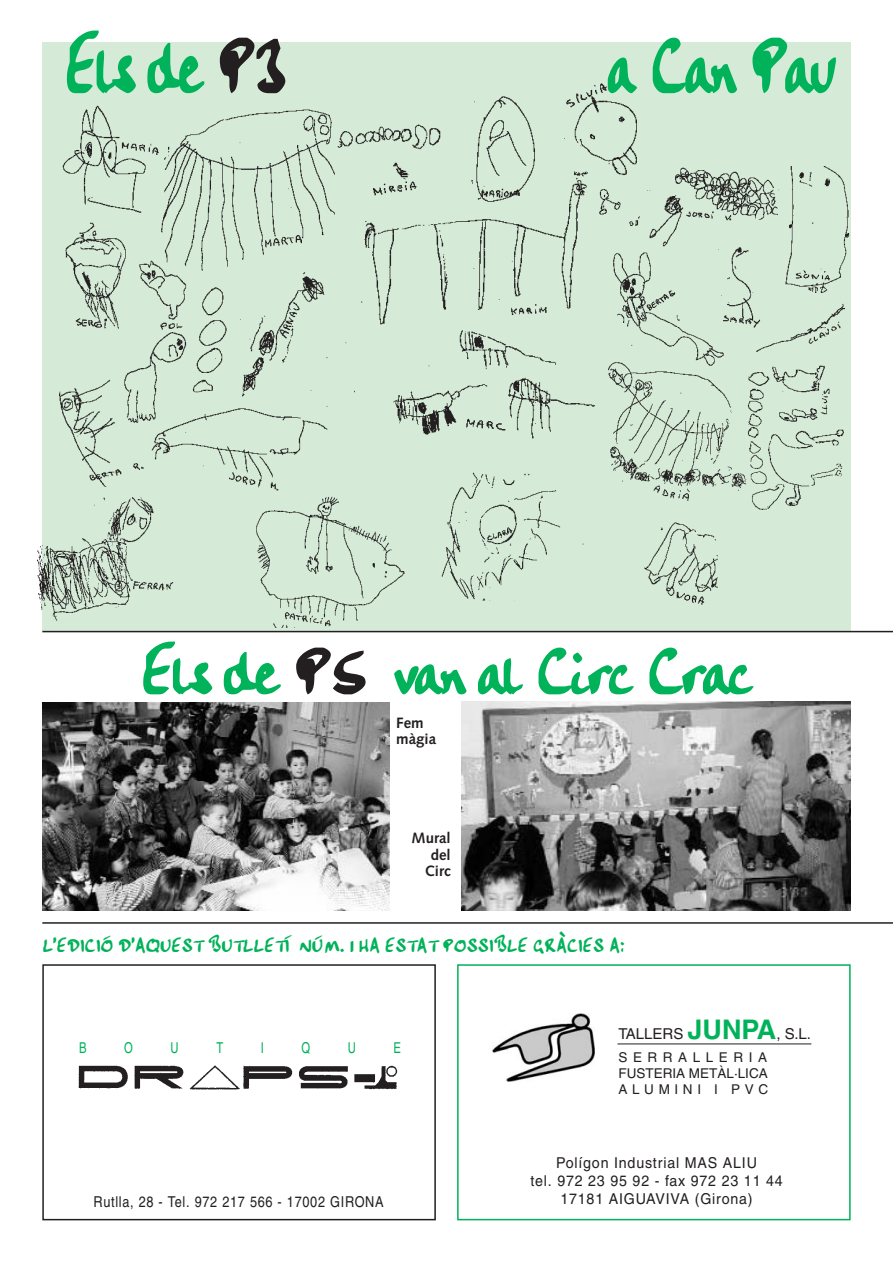
<style>
.page{position:relative;width:893px;height:1263px;background:#fff}
.page>*{position:absolute;margin:0;border:0;box-sizing:border-box;transform-origin:0 0}
.t1{font:90px "Handwriting Plain";letter-spacing:-.03em;color:#00b259;scale:.81 1}
.t2{font:75.75px "Handwriting Plain";letter-spacing:-.03em;color:#00b259}
.t3{font:21px "Handwriting Plain";color:#00b259}
.t4{font:15px/18px "Helvetica";letter-spacing:.055em;color:#231f20;text-align:center;scale:.95 1}
.t5{font:15px "Helvetica";letter-spacing:.055em;color:#231f20;scale:.85 1}
.t6{font:700 15px/16.5px "Syntax";color:#231f20}
.t7{font:15px "Helvetica";color:#231f20}
.t8{font:15px "Helvetica";color:#00b259;scale:.75 1}
.t9{font:13.5px/16.2px "Helvetica";letter-spacing:.345em;color:#231f20;text-align:justify}
.s1{color:#231f20}
.s2{font-weight:700;font-size:27px;color:#00b259}
</style>
<div class="page">
<div style="left:42px;top:43px;width:808px;height:588px;background:#d5ebd7"></div>
<div style="left:42px;top:964px;width:394px;height:256px;border:2px solid #231f20"></div>
<div style="left:457px;top:964px;width:393px;height:256px;border:2px solid #00b259"></div>
<img style="left:461px;top:702px;width:389px;height:208px">
<img style="left:42px;top:702px;width:347px;height:208px">
<img style="left:78px;top:1065px;width:320px;height:25px">
<img style="left:492px;top:1013px;width:103px;height:68px">
<hr style="left:617px;top:1044px;width:194px;height:1px;background:#231f20">
<img style="left:334px;top:83px;width:303px;height:356px">
<img style="left:597px;top:166px;width:253px;height:344px">
<img style="left:59px;top:105px;width:275px;height:386px">
<img style="left:256px;top:496px;width:149px;height:132px">
<img style="left:441px;top:472px;width:143px;height:129px">
<img style="left:37px;top:497px;width:137px;height:124px">
<img style="left:644px;top:522px;width:74px;height:83px">
<hr style="left:42px;top:631px;width:850px;height:1px;background:#231f20">
<hr style="left:42px;top:922px;width:850px;height:2px;background:#231f20">
<h1 class="t1" style="left:64px;top:9px;width:276px">Els de <span class="s1">P3</span></h1>
<h1 class="t1" style="left:608px;top:9px;width:281px">a Can Pau</h1>
<h2 class="t2" style="left:140px;top:624px;width:614px">Els de <span class="s1">P5</span> van al Circ Crac</h2>
<p class="t6" style="left:396px;top:716px;width:41px">Fem màgia</p>
<p class="t6" style="left:411px;top:831px;width:41px;text-align:right">Mural del<br>Circ</p>
<h3 class="t3" style="left:42px;top:932px;width:583px">L’EDICIÓ D’AQUEST BUTLLETÍ NÚM. 1 HA ESTAT POSSIBLE GRÀCIES A:</h3>
<p class="t8" style="left:79px;top:1042px;width:12px">B</p>
<p class="t8" style="left:124px;top:1042px;width:13px">O</p>
<p class="t8" style="left:171px;top:1042px;width:12px">U</p>
<p class="t8" style="left:216px;top:1042px;width:11px">T</p>
<p class="t8" style="left:261px;top:1042px;width:6px">I</p>
<p class="t8" style="left:301px;top:1042px;width:13px">Q</p>
<p class="t8" style="left:348px;top:1042px;width:12px">U</p>
<p class="t8" style="left:393px;top:1042px;width:12px">E</p>
<p class="t5" style="left:93px;top:1197px;width:343px">Rutlla, 28 - Tel. 972 217 566 - 17002 GIRONA</p>
<p class="t7" style="left:618px;top:1028px;width:194px">TALLERS <span class="s2">JUNPA</span>, S.L.</p>
<p class="t9" style="left:618px;top:1050px;width:151px">SERRALLERIA FUSTERIA METÀL·LICA ALUMINI I PVC</p>
<p class="t4" style="left:530px;top:1155px;width:267px">Polígon Industrial MAS ALIU<br>tel. 972 23 95 92 - fax 972 23 11 44<br>17181 AIGUAVIVA (Girona)</p>
</div>
